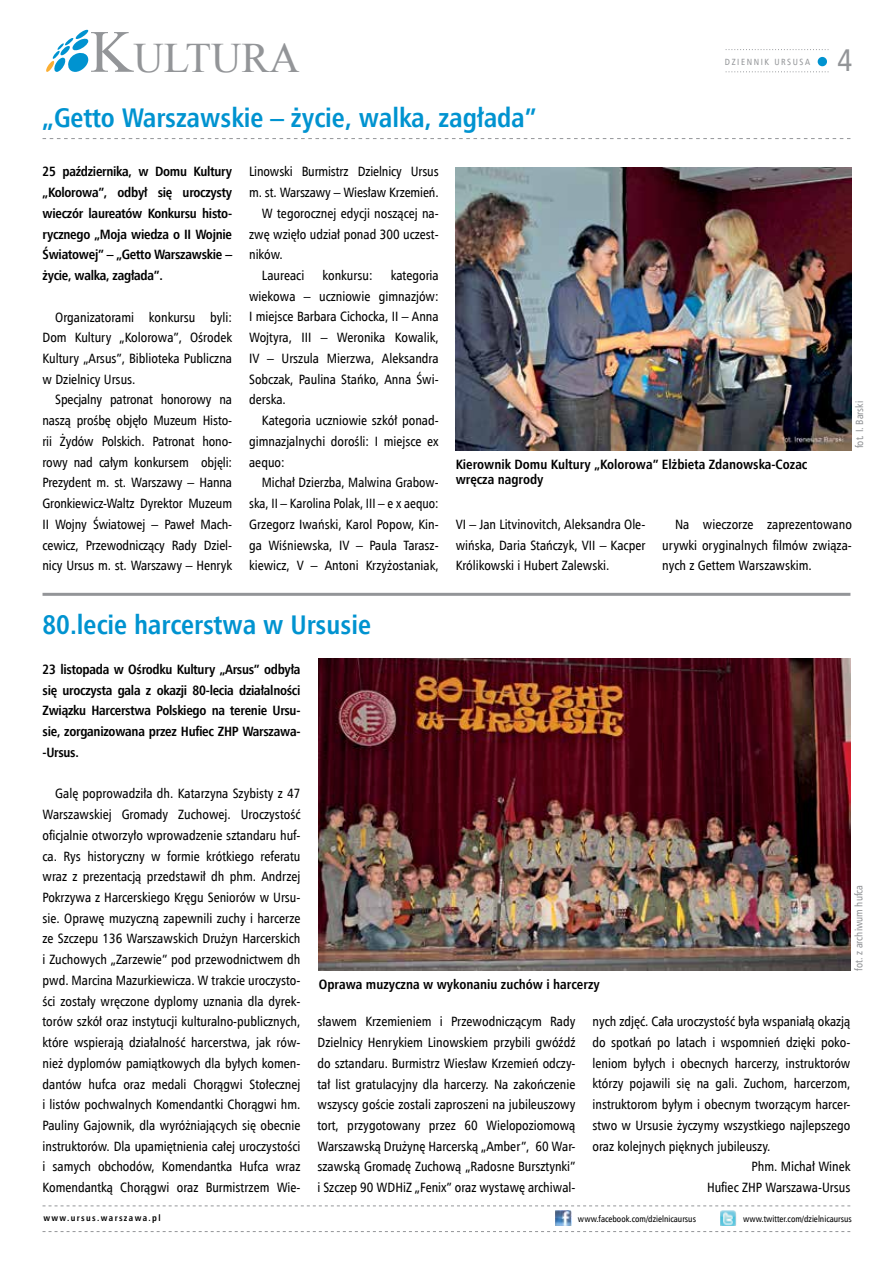
<style>
.page{position:relative;width:893px;height:1263px;background:#fff}
.page>*{position:absolute;margin:0;border:0;box-sizing:border-box;transform-origin:0 0}
.t1{font:42px "Times New Roman";color:#939598}
.t2{font:31.5px "Humnst 777 Cn EU";color:#939598}
.t3{font:700 27px "Humnst 777 Cn EU";color:#0093d0}
.t4{font:13.5px/20.7px "Humnst 777 Cn EU";color:#000;text-align:justify}
.t5{font:700 13.5px/20.7px "Humnst 777 Cn EU";color:#000;text-align:justify}
.t6{font:10.5px "Humnst 777 Cn EU";color:#939598}
.t7{font:9px "Humnst 777 Cn EU";color:#000}
.t8{font:700 9px "Humnst 777 Cn EU";letter-spacing:.15em;color:#000}
.t9{font:9px "Humnst 777 Cn EU";letter-spacing:.175em;color:#939598}
.s1{font-size:60px}
</style>
<div class="page">
<svg style="left:46px;top:29px;width:42px;height:43px"></svg>
<svg style="left:726px;top:49px;width:102px;height:1px"></svg>
<svg style="left:726px;top:71px;width:102px;height:1px"></svg>
<div style="left:818px;top:57px;width:9px;height:9px;background:#0093d0;border-radius:50%"></div>
<svg style="left:43px;top:138px;width:807px;height:1px"></svg>
<svg style="left:43px;top:1205px;width:807px;height:1px"></svg>
<svg style="left:43px;top:1231px;width:807px;height:1px"></svg>
<img style="left:721px;top:1210px;width:15px;height:16px">
<img style="left:555px;top:1210px;width:17px;height:16px">
<img style="left:319px;top:658px;width:531px;height:313px">
<hr style="left:43px;top:593px;width:807px;height:3px;background:#939598">
<img style="left:456px;top:168px;width:395px;height:282px">
<h1 class="t1" style="left:90px;top:29px;width:211px"><span class="s1">K</span>ULTURA</h1>
<p class="t9" style="left:725px;top:56px;width:87px">DZIENNIK URSUSA</p>
<h2 class="t2" style="left:837px;top:41px;width:17px">4</h2>
<h3 class="t3" style="left:43px;top:100px;width:495px">„Getto Warszawskie – życie, walka, zagłada”</h3>
<p class="t5" style="left:43px;top:161px;width:191px">25 października, w Domu Kultury „Kolorowa”, odbył się uroczysty wieczór laureatów Konkursu histo&shy;rycznego „Moja wiedza o II Wojnie Światowej” – „Getto Warszawskie – życie, walka, zagłada”.</p>
<p class="t4" style="left:43px;top:306px;width:191px;text-indent:13px">Organizatorami konkursu byli:<br>Dom Kultury „Kolorowa”, Ośrodek Kultury „Arsus”, Biblioteka Publiczna w Dzielnicy Ursus.</p>
<p class="t4" style="left:43px;top:389px;width:191px;text-indent:13px">Specjalny patronat honorowy na naszą prośbę objęło Muzeum Histo&shy;rii Żydów Polskich. Patronat hono&shy;rowy nad całym konkursem objęli:<br>Prezydent m. st. Warszawy – Hanna Gronkiewicz-Waltz Dyrektor Muzeum II Wojny Światowej – Paweł Mach&shy;cewicz, Przewodniczący Rady Dziel&shy;nicy Ursus m. st. Warszawy – Henryk</p>
<p class="t4" style="left:249px;top:161px;width:191px">Linowski Burmistrz Dzielnicy Ursus</p>
<p class="t4" style="left:249px;top:182px;width:191px">m. st. Warszawy – Wiesław Krzemień.</p>
<p class="t4" style="left:262px;top:203px;width:178px">W tegorocznej edycji noszącej na-</p>
<p class="t4" style="left:249px;top:223px;width:191px">zwę wzięło udział ponad 300 uczest-</p>
<p class="t4" style="left:249px;top:244px;width:35px">ników.</p>
<p class="t4" style="left:262px;top:265px;width:44px">Laureaci</p>
<p class="t4" style="left:322px;top:265px;width:52px">konkursu:</p>
<p class="t4" style="left:249px;top:265px;width:191px;text-indent:142px">kategoria wiekowa – uczniowie gimnazjów:<br>I miejsce Barbara Cichocka, II – Anna Wojtyra, III – Weronika Kowalik, IV – Urszula Mierzwa, Aleksandra Sobczak, Paulina Stańko, Anna Świ&shy;derska.</p>
<p class="t4" style="left:249px;top:410px;width:191px;text-indent:13px">Kategoria uczniowie szkół ponad&shy;gimnazjalnychi dorośli: I miejsce ex aequo:</p>
<p class="t4" style="left:249px;top:472px;width:191px;text-indent:13px">Michał Dzierzba, Malwina Grabow&shy;ska, II – Karolina Polak, III – e x aequo:<br>Grzegorz Iwański, Karol Popow, Kin&shy;ga Wiśniewska, IV – Paula Tarasz&shy;kiewicz, V – Antoni Krzyżostaniak,</p>
<p class="t6" style="left:853px;top:448px;width:49px;rotate:-90deg">fot. I. Barski</p>
<p class="t5" style="left:456px;top:457px;width:353px;line-height:15px">Kierownik Domu Kultury „Kolorowa” Elżbieta Zdanowska-Cozac wręcza nagrody</p>
<p class="t4" style="left:456px;top:514px;width:191px">VI – Jan Litvinovitch, Aleksandra Ole&shy;wińska, Daria Stańczyk, VII – Kacper Królikowski i Hubert Zalewski.</p>
<p class="t4" style="left:662px;top:514px;width:191px;text-indent:13px">Na wieczorze zaprezentowano urywki oryginalnych filmów związa&shy;nych z Gettem Warszawskim.</p>
<h3 class="t3" style="left:43px;top:607px;width:330px">80.lecie harcerstwa w Ursusie</h3>
<p class="t5" style="left:43px;top:659px;width:259px">23 listopada w Ośrodku Kultury „Arsus” odbyła się uroczysta gala z okazji 80-lecia działalności Związku Harcerstwa Polskiego na terenie Ursu&shy;sie, zorganizowana przez Hufiec ZHP Warszawa--Ursus.</p>
<p class="t4" style="left:43px;top:783px;width:259px;text-indent:13px">Galę poprowadziła dh. Katarzyna Szybisty z 47<br>Warszawskiej Gromady Zuchowej. Uroczystość oficjalnie otworzyło wprowadzenie sztandaru huf&shy;ca. Rys historyczny w formie krótkiego referatu wraz z prezentacją przedstawił dh phm. Andrzej Pokrzywa z Harcerskiego Kręgu Seniorów w Ursu&shy;sie. Oprawę muzyczną zapewnili zuchy i harcerze ze Szczepu 136 Warszawskich Drużyn Harcerskich i Zuchowych „Zarzewie” pod przewodnictwem dh pwd. Marcina Mazurkiewicza. W trakcie uroczysto&shy;ści zostały wręczone dyplomy uznania dla dyrek&shy;torów szkół oraz instytucji kulturalno-publicznych, które wspierają działalność harcerstwa, jak rów&shy;nież dyplomów pamiątkowych dla byłych komen&shy;dantów hufca oraz medali Chorągwi Stołecznej i listów pochwalnych Komendantki Chorągwi hm.<br>Pauliny Gajownik, dla wyróżniających się obecnie instruktorów. Dla upamiętnienia całej uroczystości i samych obchodów, Komendantka Hufca wraz Komendantką Chorągwi oraz Burmistrzem Wie-</p>
<p class="t6" style="left:852px;top:971px;width:88px;rotate:-90deg">fot. z archiwum hufca</p>
<p class="t5" style="left:319px;top:974px;width:282px">Oprawa muzyczna w wykonaniu zuchów i harcerzy</p>
<p class="t4" style="left:317px;top:1011px;width:259px">sławem Krzemieniem i Przewodniczącym Rady Dzielnicy Henrykiem Linowskiem przybili gwóźdź do sztandaru. Burmistrz Wiesław Krzemień odczy&shy;tał list gratulacyjny dla harcerzy. Na zakończenie wszyscy goście zostali zaproszeni na jubileuszowy tort, przygotowany przez 60 Wielopoziomową Warszawską Drużynę Harcerską „Amber”, 60 War&shy;szawską Gromadę Zuchową „Radosne Bursztynki” i Szczep 90 WDHiZ „Fenix” oraz wystawę archiwal-</p>
<p class="t4" style="left:592px;top:1011px;width:259px">nych zdjęć. Cała uroczystość była wspaniałą okazją</p>
<p class="t4" style="left:592px;top:1032px;width:259px">do spotkań po latach i wspomnień dzięki poko-</p>
<p class="t4" style="left:592px;top:1052px;width:259px">leniom byłych i obecnych harcerzy, instruktorów</p>
<p class="t4" style="left:592px;top:1073px;width:259px">którzy pojawili się na gali. Zuchom, harcerzom,</p>
<p class="t4" style="left:592px;top:1094px;width:259px">instruktorom byłym i obecnym tworzącym harcer-</p>
<p class="t4" style="left:592px;top:1115px;width:259px">stwo w Ursusie życzymy wszystkiego najlepszego</p>
<p class="t4" style="left:592px;top:1135px;width:179px">oraz kolejnych pięknych jubileuszy.</p>
<p class="t4" style="left:752px;top:1156px;width:100px">Phm. Michał Winek</p>
<p class="t4" style="left:707px;top:1177px;width:145px">Hufiec ZHP Warszawa-Ursus</p>
<p class="t8" style="left:43px;top:1212px;width:119px">www.ursus.warszawa.pl</p>
<p class="t7" style="left:578px;top:1213px;width:120px">www.facebook.com/dzielnicaursus</p>
<p class="t7" style="left:743px;top:1213px;width:110px">www.twitter.com/dzielnicaursus</p>
</div>
